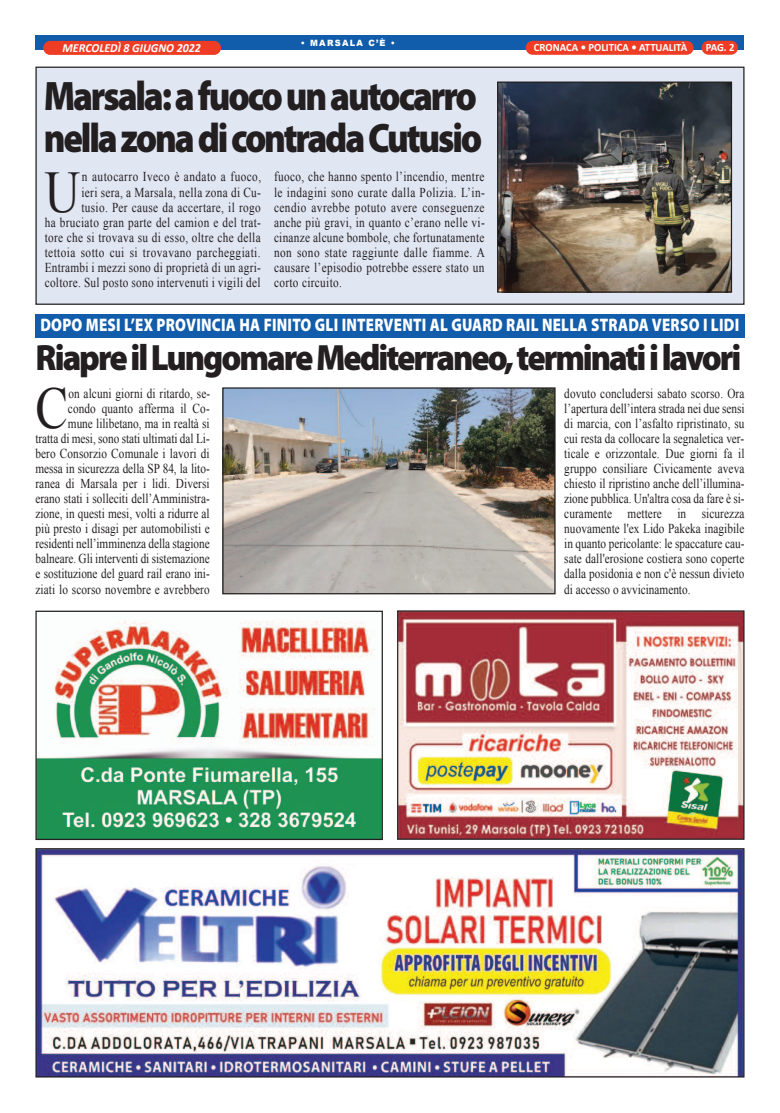
<style>
.page{position:relative;width:780px;height:1113px;background:#fff}
.page>*{position:absolute;margin:0;border:0;box-sizing:border-box;transform-origin:0 0}
.t1{font:59px "Times New Roman";color:#231f20;scale:.83 1}
.t2{font:900 41.38px/42.4px "Myriad Pro";letter-spacing:-.06em;color:#231f20;scale:.88 1}
.t3{font:900 36.62px "Myriad Pro";letter-spacing:-.06em;color:#231f20;scale:.93 1}
.t4{font:900 18.12px "Myriad Pro";letter-spacing:.015em;color:#fff;scale:.82 1}
.t5{font:13.62px/15px "Times New Roman";letter-spacing:.01em;color:#231f20;text-align:justify;scale:.83 1}
.t6{font:13.62px/15px "Times New Roman";letter-spacing:.03em;color:#231f20;text-align:right;scale:.83 1}
.t7{font:italic 700 12.38px "Calibri";color:#fff;scale:.96 1}
.t8{font:700 11.12px "Calibri";color:#fff;scale:.96 1}
.t9{font:900 8.62px "Arial";letter-spacing:.15em;color:#fff;scale:.96 1}
</style>
<div class="page">
<div style="left:35px;top:35px;width:708px;height:14px;background:#115cab"></div>
<div style="left:701px;top:41px;width:36px;height:14px;background:#ef3c25;border-radius:7px"></div>
<div style="left:525px;top:41px;width:168px;height:14px;background:#ef3c25;border-radius:7px"></div>
<div style="left:43px;top:41px;width:178px;height:14px;background:#ef3c25;border-radius:7px"></div>
<div style="left:35px;top:314px;width:709px;height:23px;background:#115cab"></div>
<img style="left:37px;top:850px;width:705px;height:225px">
<div style="left:35px;top:848px;width:709px;height:229px;border:1px solid #231f20"></div>
<img style="left:37px;top:620px;width:344px;height:218px">
<div style="left:35px;top:610px;width:348px;height:230px;border:1px solid #231f20"></div>
<img style="left:399px;top:612px;width:343px;height:226px">
<div style="left:397px;top:610px;width:347px;height:230px;border:1px solid #231f20"></div>
<div style="left:36px;top:67px;width:707px;height:237px;background:#e1e6f3"></div>
<div style="left:35px;top:67px;width:709px;height:238px;border:1px solid #231f20"></div>
<img style="left:499px;top:83px;width:231px;height:208px">
<div style="left:497px;top:81px;width:235px;height:212px;border:1px solid #231f20"></div>
<img style="left:224px;top:389px;width:329px;height:203px">
<div style="left:222px;top:387px;width:333px;height:207px;border:1px solid #231f20"></div>
<p class="t9" style="left:301px;top:37px;width:100px">• MARSALA C’È •</p>
<p class="t7" style="left:62px;top:42px;width:146px">MERCOLEDÌ 8 GIUGNO 2022</p>
<p class="t8" style="left:534px;top:43px;width:161px">CRONACA • POLITICA • ATTUALITÀ</p>
<p class="t8" style="left:705px;top:43px;width:32px">PAG. 2</p>
<h2 class="t2" style="left:44px;top:78px;width:500px">Marsala:afuocounautocarro nellazonadicontradaCutusio</h2>
<p class="t6" style="left:45px;top:169px;width:262px">n autocarro Iveco è andato a fuoco,<br>ieri sera, a Marsala, nella zona di Cu-<br>tusio. Per cause da accertare, il rogo<br>ha bruciato gran parte del camion e del trat&shy;tore che si trovava su di esso, oltre che della tettoia sotto cui si trovavano parcheggiati.<br>Entrambi i mezzi sono di proprietà di un agri&shy;coltore. Sul posto sono intervenuti i vigili del</p>
<p class="t5" style="left:274px;top:169px;width:256px">fuoco, che hanno spento l’incendio, mentre le indagini sono curate dalla Polizia. L’in&shy;cendio avrebbe potuto avere conseguenze anche più gravi, in quanto c’erano nelle vi&shy;cinanze alcune bombole, che fortunatamente non sono state raggiunte dalle fiamme. A causare l’episodio potrebbe essere stato un corto circuito.</p>
<h1 class="t1" style="left:45px;top:159px;width:44px">U</h1>
<h3 class="t4" style="left:40px;top:318px;width:853px">DOPO MESI L’EX PROVINCIA HA FINITO GLI INTERVENTI AL GUARD RAIL NELLA STRADA VERSO I LIDI</h3>
<h3 class="t3" style="left:35px;top:344px;width:760px">RiapreilLungomareMediterraneo,terminatiilavori</h3>
<h1 class="t1" style="left:35px;top:375px;width:41px">C</h1>
<p class="t5" style="left:35px;top:385px;width:212px;text-align:right">on alcuni giorni di ritardo, se-<br>condo quanto afferma il Co-<br>mune lilibetano, ma in realtà si<br>tratta di mesi, sono stati ultimati dal Li&shy;bero Consorzio Comunale i lavori di messa in sicurezza della SP 84, la lito&shy;ranea di Marsala per i lidi. Diversi erano stati i solleciti dell’Amministra&shy;zione, in questi mesi, volti a ridurre al più presto i disagi per automobilisti e residenti nell’imminenza della stagione balneare. Gli interventi di sistemazione e sostituzione del guard rail erano ini&shy;ziati lo scorso novembre e avrebbero</p>
<p class="t5" style="left:564px;top:385px;width:218px">dovuto concludersi sabato scorso. Ora l’apertura dell’intera strada nei due sensi di marcia, con l’asfalto ripristinato, su cui resta da collocare la segnaletica ver&shy;ticale e orizzontale. Due giorni fa il gruppo consiliare Civicamente aveva chiesto il ripristino anche dell’illumina&shy;zione pubblica. Un'altra cosa da fare è si&shy;curamente mettere in sicurezza nuovamente l'ex Lido Pakeka inagibile in quanto pericolante: le spaccature cau&shy;sate dall'erosione costiera sono coperte dalla posidonia e non c'è nessun divieto di accesso o avvicinamento.</p>
</div>
